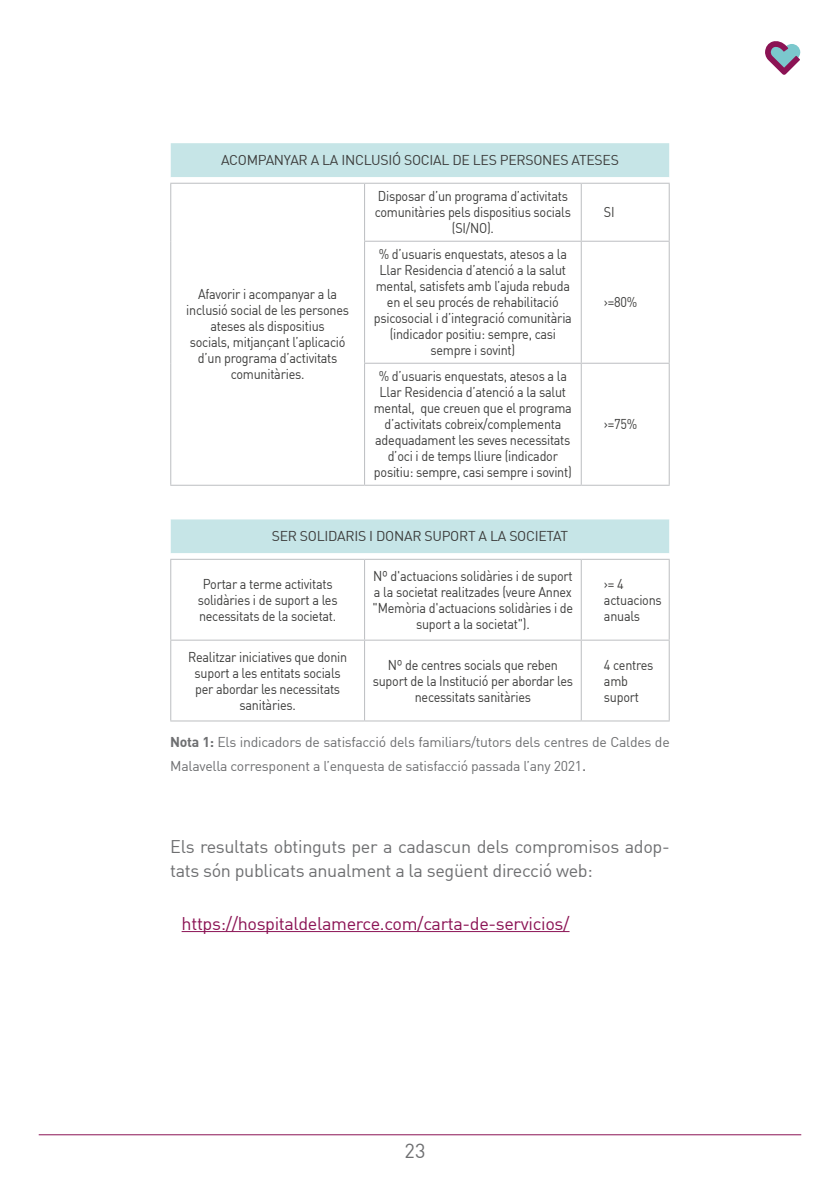
<style>
.page{position:relative;width:840px;height:1191px;background:#fff}
.page>*{position:absolute;margin:0;border:0;box-sizing:border-box;transform-origin:0 0}
.t1{font:20px "DIN";color:#6e6f71}
.t2{font:18px/24px "DIN";letter-spacing:-.02em;color:#6e6f71}
.t3{font:18px "DIN";letter-spacing:-.02em;color:#8b1354}
.t4{font:14px/16px "DIN";letter-spacing:-.02em;color:#3c3c3b;text-align:center;scale:.9 1}
.t5{font:14px/24px "DIN";letter-spacing:-.02em;color:#6e6f71}
.t6{font:14px "DIN";letter-spacing:-.02em;color:#3c3c3b}
.s1{font-weight:700}
.s2{font-size:18px}
</style>
<div class="page">
<svg style="left:765px;top:41px;width:35px;height:34px"></svg>
<hr style="left:39px;top:1134px;width:761px;height:1px;background:#8b1354">
<hr style="left:181px;top:931px;width:388px;height:1px;background:#8b1354">
<div style="left:171px;top:143px;width:497px;height:34px;background:#c6e5e7"></div>
<svg style="left:171px;top:182px;width:497px;height:377px"></svg>
<hr style="left:170px;top:183px;width:194px;height:1px;background:#bcbec1">
<hr style="left:170px;top:184px;width:1px;height:57px;background:#bcbec1">
<hr style="left:364px;top:183px;width:217px;height:1px;background:#bcbec1">
<hr style="left:364px;top:184px;width:1px;height:57px;background:#bcbec1">
<hr style="left:581px;top:183px;width:88px;height:1px;background:#bcbec1">
<hr style="left:580px;top:184px;width:1px;height:57px;background:#bcbec1">
<hr style="left:668px;top:184px;width:1px;height:57px;background:#bcbec1">
<hr style="left:170px;top:241px;width:1px;height:122px;background:#bcbec1">
<hr style="left:364px;top:242px;width:1px;height:121px;background:#bcbec1">
<hr style="left:580px;top:242px;width:1px;height:121px;background:#bcbec1">
<hr style="left:668px;top:242px;width:1px;height:121px;background:#bcbec1">
<hr style="left:170px;top:363px;width:1px;height:122px;background:#bcbec1">
<hr style="left:364px;top:364px;width:1px;height:121px;background:#bcbec1">
<hr style="left:580px;top:364px;width:1px;height:121px;background:#bcbec1">
<hr style="left:668px;top:364px;width:1px;height:121px;background:#bcbec1">
<hr style="left:170px;top:559px;width:194px;height:1px;background:#bcbec1">
<hr style="left:170px;top:560px;width:1px;height:79px;background:#bcbec1">
<hr style="left:364px;top:559px;width:217px;height:1px;background:#bcbec1">
<hr style="left:364px;top:560px;width:1px;height:79px;background:#bcbec1">
<hr style="left:581px;top:559px;width:88px;height:1px;background:#bcbec1">
<hr style="left:580px;top:560px;width:1px;height:79px;background:#bcbec1">
<hr style="left:668px;top:560px;width:1px;height:79px;background:#bcbec1">
<hr style="left:170px;top:640px;width:1px;height:80px;background:#bcbec1">
<hr style="left:364px;top:640px;width:1px;height:80px;background:#bcbec1">
<hr style="left:580px;top:640px;width:1px;height:80px;background:#bcbec1">
<hr style="left:668px;top:640px;width:1px;height:80px;background:#bcbec1">
<hr style="left:170px;top:485px;width:194px;height:1px;background:#bcbec1">
<hr style="left:170px;top:639px;width:194px;height:1px;background:#bcbec1">
<hr style="left:170px;top:720px;width:194px;height:1px;background:#bcbec1">
<hr style="left:364px;top:241px;width:217px;height:1px;background:#bcbec1">
<hr style="left:581px;top:241px;width:88px;height:1px;background:#bcbec1">
<hr style="left:364px;top:363px;width:217px;height:1px;background:#bcbec1">
<hr style="left:581px;top:363px;width:88px;height:1px;background:#bcbec1">
<hr style="left:364px;top:485px;width:217px;height:1px;background:#bcbec1">
<hr style="left:581px;top:485px;width:88px;height:1px;background:#bcbec1">
<hr style="left:364px;top:639px;width:217px;height:1px;background:#bcbec1">
<hr style="left:581px;top:639px;width:88px;height:1px;background:#bcbec1">
<hr style="left:364px;top:720px;width:217px;height:1px;background:#bcbec1">
<hr style="left:581px;top:720px;width:88px;height:1px;background:#bcbec1">
<p class="t6" style="left:221px;top:151px;width:399px">ACOMPANYAR A LA INCLUSIÓ SOCIAL DE LES PERSONES ATESES</p>
<p class="t4" style="left:186px;top:286px;width:182px">Afavorir i acompanyar a la inclusió social de les persones ateses als dispositius<br>socials, mitjançant l’aplicació d’un programa d’activitats comunitàries.</p>
<p class="t4" style="left:374px;top:188px;width:219px">Disposar d’un programa d’activitats comunitàries pels dispositius socials (SI/NO).</p>
<p class="t4" style="left:373px;top:246px;width:221px">% d’usuaris enquestats, atesos a la Llar Residencia d’atenció a la salut mental, satisfets amb l’ajuda rebuda en el seu procés de rehabilitació psicosocial i d’integració comunitària (indicador positiu: sempre, casi sempre i sovint)</p>
<p class="t4" style="left:373px;top:368px;width:221px">% d’usuaris enquestats, atesos a la Llar Residencia d’atenció a la salut mental, que creuen que el programa d’activitats cobreix/complementa adequadament les seves necessitats d’oci i de temps lliure (indicador positiu: sempre, casi sempre i sovint)</p>
<p class="t4" style="left:603px;top:204px;width:13px">SI</p>
<p class="t4" style="left:603px;top:294px;width:39px">&gt;=80%</p>
<p class="t4" style="left:603px;top:416px;width:39px">&gt;=75%</p>
<p class="t6" style="left:271px;top:527px;width:298px">SER SOLIDARIS I DONAR SUPORT A LA SOCIETAT</p>
<p class="t4" style="left:198px;top:575px;width:157px">Portar a terme activitats solidàries i de suport a les necessitats de la societat.</p>
<p class="t4" style="left:372px;top:567px;width:224px">Nº d'actuacions solidàries i de suport a la societat realitzades (veure Annex "Memòria d'actuacions solidàries i de suport a la societat").</p>
<p class="t4" style="left:603px;top:575px;width:66px;text-align:left">&gt;= 4 actuacions anuals</p>
<p class="t4" style="left:188px;top:648px;width:178px">Realitzar iniciatives que donin suport a les entitats socials per abordar les necessitats sanitàries.</p>
<p class="t4" style="left:372px;top:656px;width:224px">Nº de centres socials que reben suport de la Institució per abordar les necessitats sanitàries</p>
<p class="t4" style="left:603px;top:656px;width:56px;text-align:left">4 centres amb suport</p>
<p class="t5" style="left:170px;top:729px;width:500px"><span class="s1">Nota 1:</span> Els indicadors de satisfacció dels familiars/tutors dels centres de Caldes de<br>Malavella corresponent a l’enquesta de satisfacció passada l’any 2021<span class="s2">.</span></p>
<p class="t2" style="left:170px;top:833px;width:500px">Els resultats obtinguts per a cadascun dels compromisos adop&shy;tats són publicats anualment a la següent direcció web:</p>
<p class="t3" style="left:181px;top:912px;width:389px">https://hospitaldelamerce.com/carta-de-servicios/</p>
<h1 class="t1" style="left:404px;top:1138px;width:22px">23</h1>
</div>
